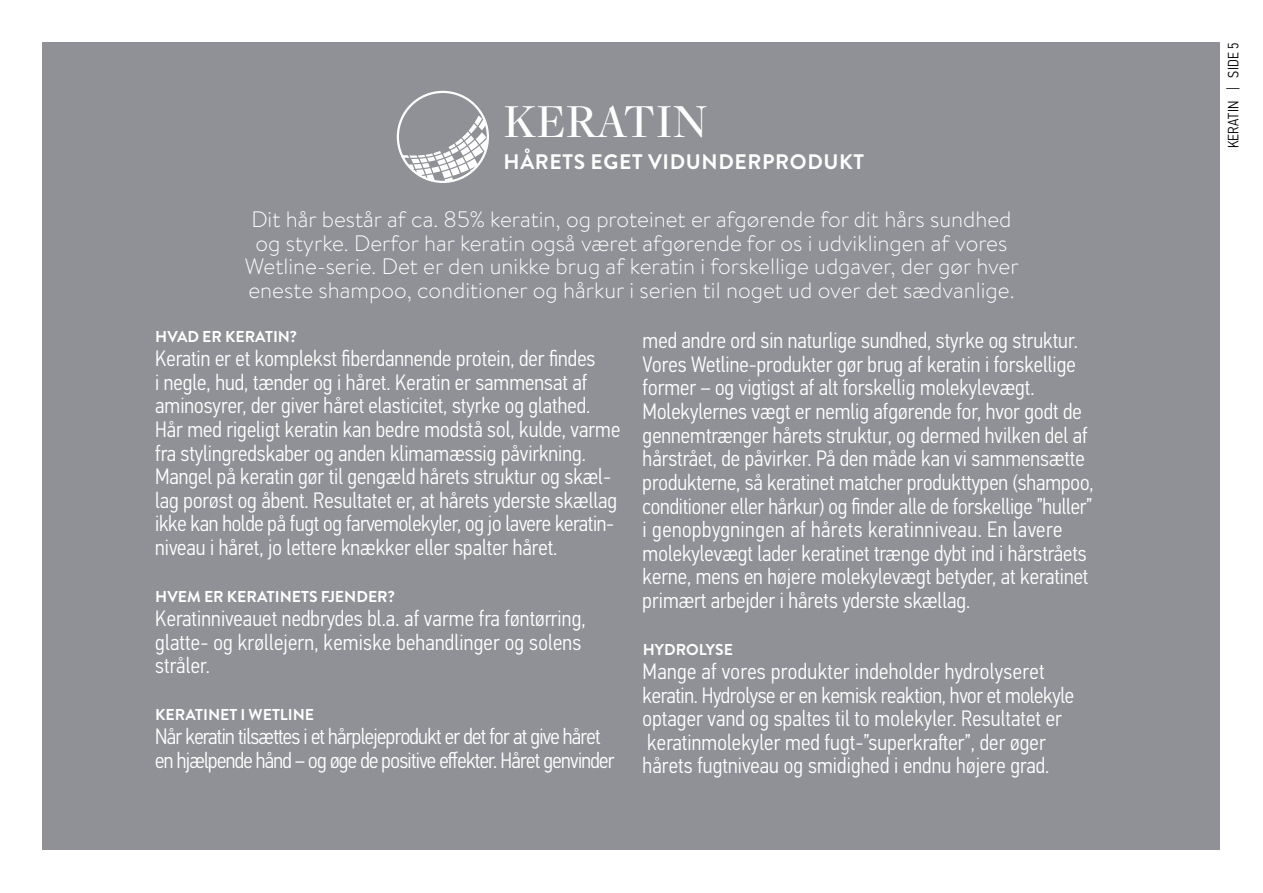
<style>
.page{position:relative;width:1263px;height:893px;background:#fff}
.page>*{position:absolute;margin:0;border:0;box-sizing:border-box;transform-origin:0 0}
.t1{font:500 49.2px "Freight Disp Pro";letter-spacing:.01em;color:#fff}
.t2{font:300 22.35px/23.7px "PFDIN Text Cond Std";color:#fff}
.t3{font:300 22.35px/23.7px "Brandon Text";color:#fff;text-align:center}
.t4{font:300 22.35px/23.7px "PFDIN Text Cond Std";letter-spacing:-.03em;color:#fff}
.t5{font:700 21px "Brandon Grotesque";letter-spacing:.03em;color:#fff}
.t6{font:700 15.75px "Brandon Grotesque";color:#fff}
.t7{font:300 15px "PFDIN Text Cond Std";letter-spacing:.02em;color:#000}
</style>
<div class="page">
<div style="left:43px;top:43px;width:1177px;height:807px;background:#8f9196"></div>
<svg style="left:401px;top:115px;width:87px;height:67px"></svg>
<div style="left:397px;top:91px;width:92px;height:92px;border:2px solid #fff;border-radius:50%"></div>
<h1 class="t1" style="left:503px;top:89px;width:206px">KERATIN</h1>
<p class="t5" style="left:504px;top:147px;width:362px">HÅRETS EGET VIDUNDERPRODUKT</p>
<p class="t3" style="left:245px;top:207px;width:775px">Dit hår består af ca. 85% keratin, og proteinet er afgørende for dit hårs sundhed og styrke. Derfor har keratin også været afgørende for os i udviklingen af vores Wetline-serie. Det er den unikke brug af keratin i forskellige udgaver, der gør hver eneste shampoo, conditioner og hårkur i serien til noget ud over det sædvanlige.</p>
<p class="t6" style="left:155px;top:326px;width:143px">HVAD ER KERATIN?</p>
<p class="t2" style="left:155px;top:347px;width:467px">Keratin er et komplekst fiberdannende protein, der findes<br>i negle, hud, tænder og i håret. Keratin er sammensat af aminosyrer, der giver håret elasticitet, styrke og glathed.<br>Hår med rigeligt keratin kan bedre modstå sol, kulde, varme fra stylingredskaber og anden klimamæssig påvirkning.<br>Mangel på keratin gør til gengæld hårets struktur og skæl&shy;lag porøst og åbent. Resultatet er, at hårets yderste skællag ikke kan holde på fugt og farvemolekyler, og jo lavere keratin&shy;niveau i håret, jo lettere knækker eller spalter håret.</p>
<p class="t6" style="left:155px;top:586px;width:241px">HVEM ER KERATINETS FJENDER?</p>
<p class="t2" style="left:155px;top:607px;width:432px">Keratinniveauet nedbrydes bl.a. af varme fra føntørring, glatte- og krøllejern, kemiske behandlinger og solens stråler.</p>
<p class="t6" style="left:155px;top:704px;width:160px">KERATINET I WETLINE</p>
<p class="t4" style="left:155px;top:725px;width:461px">Når keratin tilsættes i et hårplejeprodukt er det for at give håret en hjælpende hånd – og øge de positive effekter. Håret genvinder</p>
<p class="t2" style="left:643px;top:329px;width:453px">med andre ord sin naturlige sundhed, styrke og struktur.<br>Vores Wetline-produkter gør brug af keratin i forskellige former – og vigtigst af alt forskellig molekylevægt.<br>Molekylernes vægt er nemlig afgørende for, hvor godt de gennemtrænger hårets struktur, og dermed hvilken del af hårstrået, de påvirker. På den måde kan vi sammensætte produkterne, så keratinet matcher produkttypen (shampoo, conditioner eller hårkur) og finder alle de forskellige ”huller” i genopbygningen af hårets keratinniveau. En lavere molekylevægt lader keratinet trænge dybt ind i hårstråets kerne, mens en højere molekylevægt betyder, at keratinet primært arbejder i hårets yderste skællag.</p>
<p class="t6" style="left:643px;top:639px;width:92px">HYDROLYSE</p>
<p class="t2" style="left:643px;top:660px;width:433px">Mange af vores produkter indeholder hydrolyseret keratin. Hydrolyse er en kemisk reaktion, hvor et molekyle optager vand og spaltes til to molekyler. Resultatet er keratinmolekyler med fugt-”superkrafter”, der øger hårets fugtniveau og smidighed i endnu højere grad.</p>
<p class="t7" style="left:1225px;top:90px;width:49px;rotate:-90deg">| SIDE 5</p>
<p class="t7" style="left:1225px;top:148px;width:49px;rotate:-90deg">KERATIN</p>
</div>
